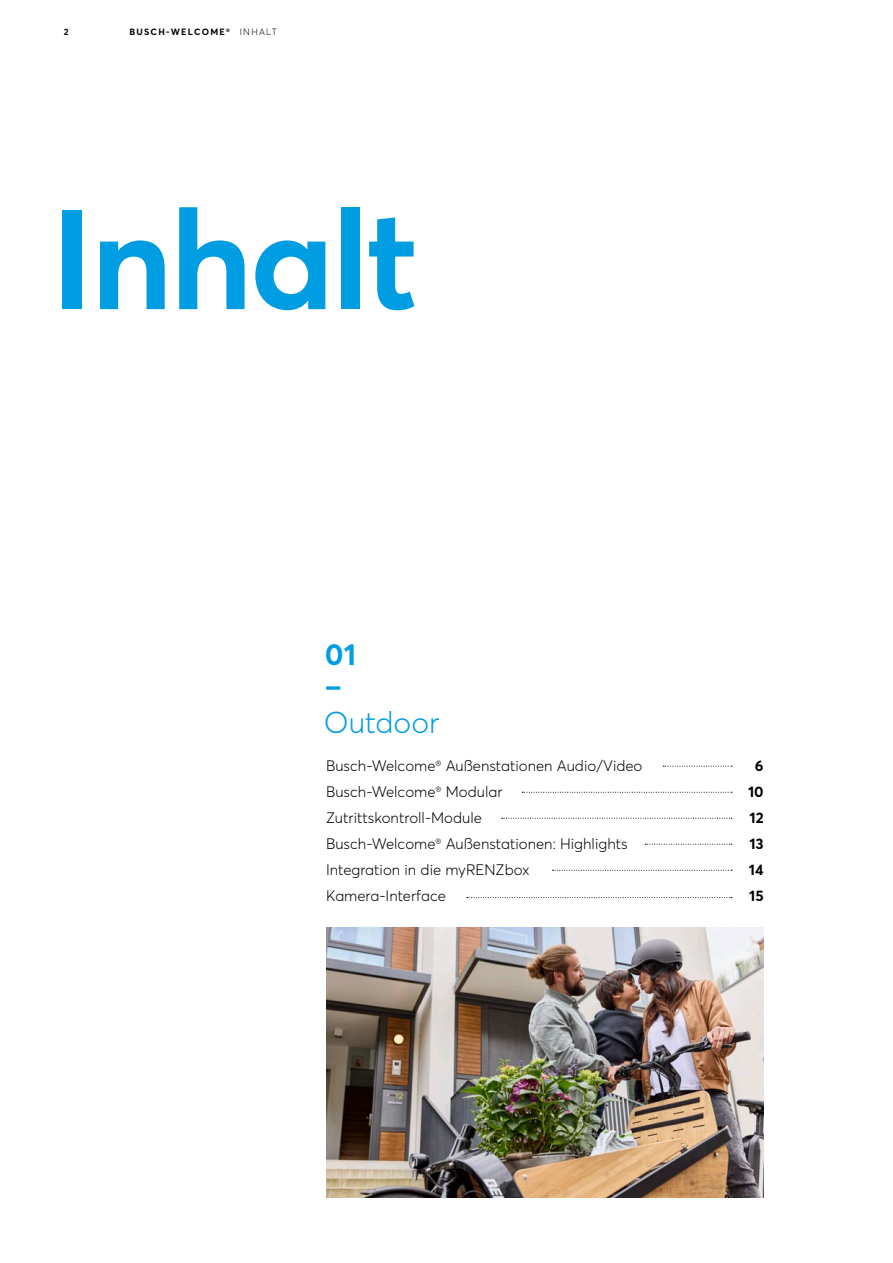
<style>
.page{position:relative;width:893px;height:1263px;background:#fff}
.page>*{position:absolute;margin:0;border:0;box-sizing:border-box;transform-origin:0 0}
.t1{font:700 138.45px "Averta";letter-spacing:-.02em;color:#009de2}
.t2{font:300 30px "Averta";color:#009de2}
.t3{font:700 30px/31.5px "Averta";color:#009de2}
.t4{font:300 15px/26px "Averta";color:#000}
.t5{font:700 15px/26px "Averta";color:#000;text-align:center}
.t6{font:700 9px "Averta";letter-spacing:.135em;color:#000}
.s1{font-weight:300}
</style>
<div class="page">
<svg style="left:663px;top:766px;width:69px;height:1px"></svg>
<svg style="left:645px;top:844px;width:87px;height:1px"></svg>
<svg style="left:522px;top:792px;width:210px;height:1px"></svg>
<svg style="left:502px;top:818px;width:230px;height:1px"></svg>
<svg style="left:553px;top:870px;width:179px;height:1px"></svg>
<svg style="left:467px;top:897px;width:265px;height:1px"></svg>
<img style="left:326px;top:928px;width:438px;height:270px">
<p class="t6" style="left:64px;top:26px;width:6px">2</p>
<p class="t6" style="left:129px;top:26px;width:149px">BUSCH-WELCOME<sup>®</sup> <span class="s1">INHALT</span></p>
<h1 class="t1" style="left:51px;top:172px;width:368px">Inhalt</h1>
<h2 class="t3" style="left:325px;top:639px;width:33px">01 –</h2>
<h2 class="t2" style="left:324px;top:704px;width:117px">Outdoor</h2>
<p class="t4" style="left:326px;top:752px;width:318px">Busch-Welcome<sup>®</sup> Außenstationen Audio / Video<br>Busch-Welcome<sup>®</sup> Modular<br>Zutrittskontroll-Module<br>Busch-Welcome<sup>®</sup> Außenstationen: Highlights<br>Integration in die myRENZbox<br>Kamera-Interface</p>
<p class="t5" style="left:748px;top:752px;width:17px">6<br>10<br>12<br>13<br>14<br>15</p>
</div>
